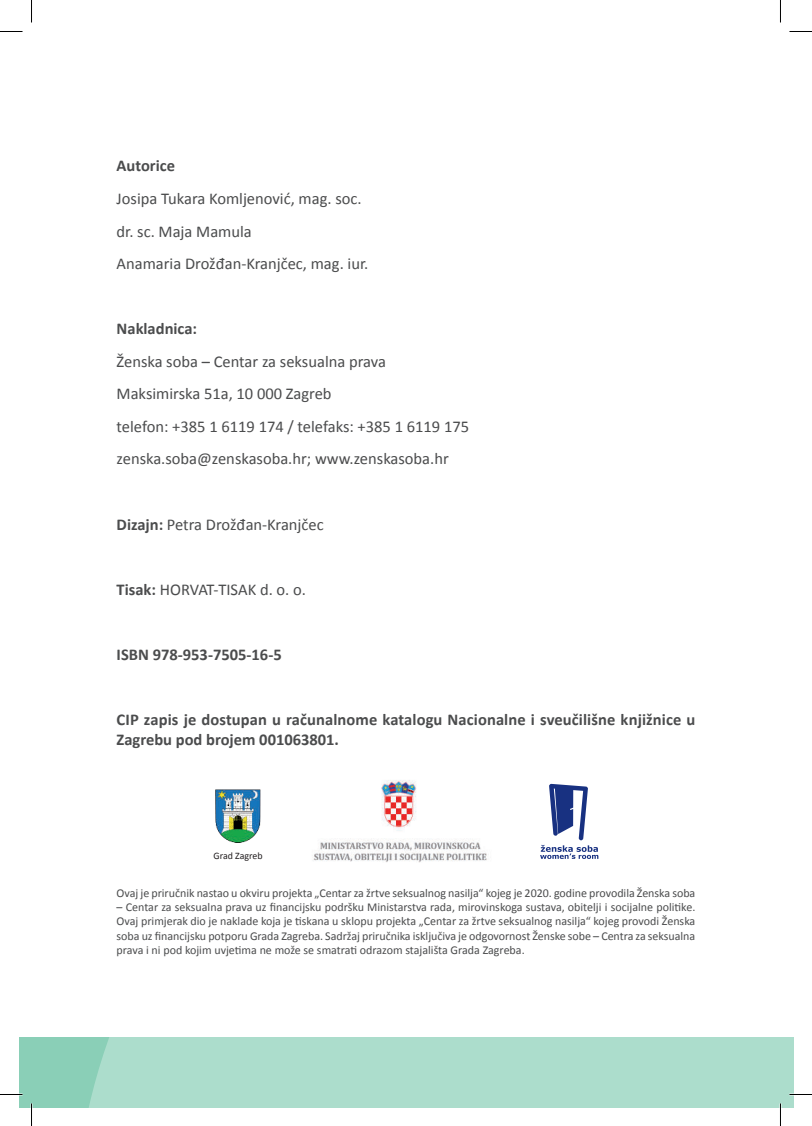
<style>
.page{position:relative;width:812px;height:1126px;background:#fff}
.page>*{position:absolute;margin:0;border:0;box-sizing:border-box;transform-origin:0 0}
.t1{font:16.5px/32.5px "Calibri";color:#4b4c4d}
.t2{font:700 16.5px/19.8px "Calibri";color:#4b4c4d}
.t3{font:12px/14.4px "Calibri";color:#4b4c4d;text-align:justify}
.t4{font:9.9px "Calibri";color:#231f20}
.s1{font-weight:700}
</style>
<div class="page">
<div style="left:19px;top:1037px;width:774px;height:70px;background:#8acfb7"></div>
<svg style="left:89px;top:783px;width:704px;height:324px"></svg>
<img style="left:216px;top:790px;width:44px;height:52px">
<svg style="left:540px;top:784px;width:58px;height:75px"></svg>
<img style="left:308px;top:780px;width:183px;height:83px">
<hr style="left:779px;top:1103px;width:2px;height:23px;background:#fff">
<svg style="left:0;top:31px;width:23px;height:1px"></svg>
<svg style="left:789px;top:31px;width:22px;height:1px"></svg>
<svg style="left:0;top:1094px;width:23px;height:1px"></svg>
<svg style="left:789px;top:1094px;width:22px;height:1px"></svg>
<svg style="left:31px;top:0;width:1px;height:22px"></svg>
<svg style="left:31px;top:1103px;width:1px;height:23px"></svg>
<svg style="left:780px;top:0;width:1px;height:22px"></svg>
<svg style="left:780px;top:1103px;width:1px;height:23px"></svg>
<h1 class="t2" style="left:117px;top:156px;width:60px">autorice</h1>
<h1 class="t1" style="left:117px;top:182px;width:253px">Josipa Tukara Komljenović, mag. soc. dr. sc. Maja Mamula<br>Anamaria Drožđan-Kranjčec, mag. iur.</h1>
<h1 class="t2" style="left:117px;top:319px;width:82px">nakladnica:</h1>
<h1 class="t1" style="left:117px;top:345px;width:354px">Ženska soba – Centar za seksualna prava Maksimirska 51a, 10 000 Zagreb<br>telefon: +385 1 6119 174 / telefaks: +385 1 6119 175 zenska.soba@zenskasoba.hr; www.zenskasoba.hr</h1>
<h1 class="t1" style="left:117px;top:508px;width:208px"><span class="s1">dizajn:</span> Petra Drožđan-Kranjčec</h1>
<h1 class="t1" style="left:117px;top:573px;width:191px"><span class="s1">Tisak:</span> HORVAT-TISAK d. o. o.</h1>
<h1 class="t2" style="left:117px;top:644px;width:167px">isbn 978-953-7505-16-5</h1>
<h1 class="t2" style="left:117px;top:709px;width:580px">Cip zapis je dostupan u računalnome katalogu nacionalne i sveučilišne knjižnice u zagrebu pod brojem 001063801.</h1>
<p class="t4" style="left:213px;top:849px;width:51px">Grad Zagreb</p>
<p class="t3" style="left:117px;top:886px;width:580px">Ovaj je priručnik nastao u okviru projekta „Centar za žrtve seksualnog nasilja“ kojeg je 2020. godine provodila Ženska soba</p>
<p class="t3" style="left:117px;top:900px;width:580px">– Centar za seksualna prava uz financijsku podršku Ministarstva rada, mirovinskoga sustava, obitelji i socijalne politike.<br>Ovaj primjerak dio je naklade koja je tiskana u sklopu projekta „Centar za žrtve seksualnog nasilja“ kojeg provodi Ženska soba uz financijsku potporu Grada Zagreba. Sadržaj priručnika isključiva je odgovornost Ženske sobe – Centra za seksualna prava i ni pod kojim uvjetima ne može se smatrati odrazom stajališta Grada Zagreba.</p>
</div>
